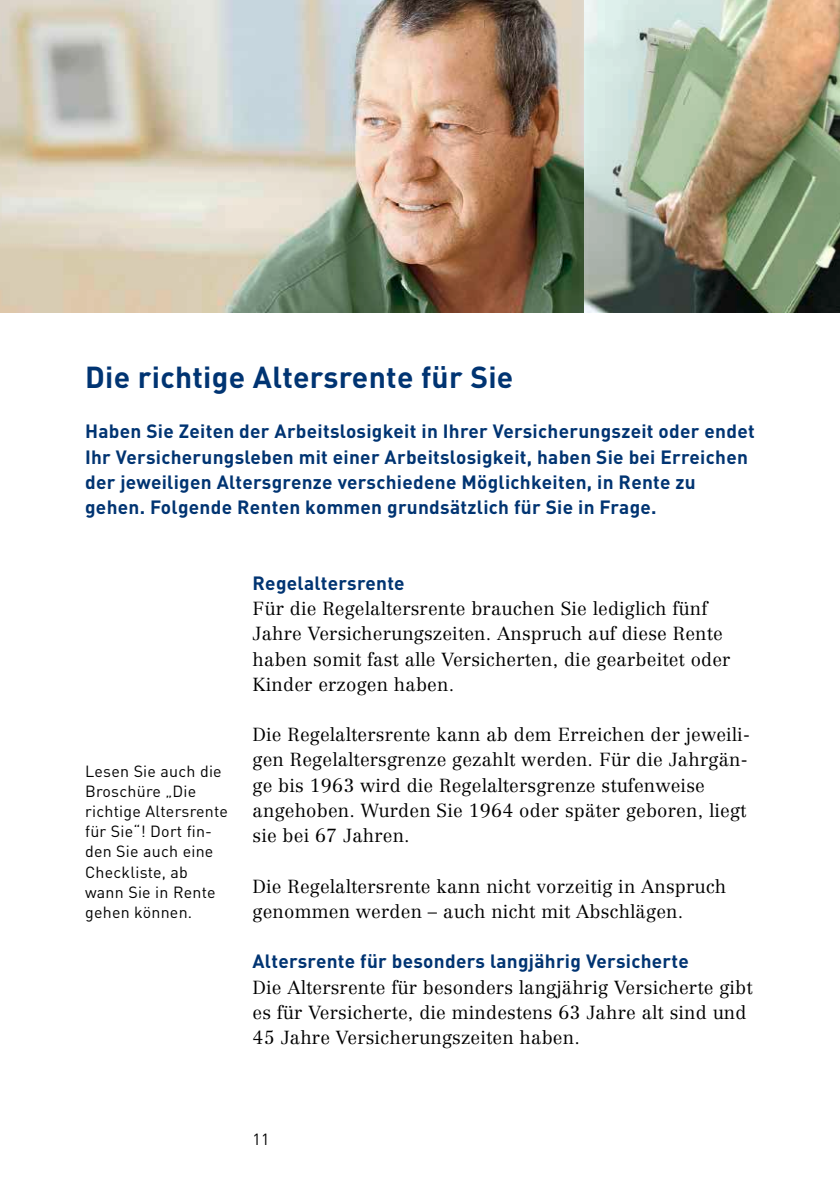
<style>
.page{position:relative;width:840px;height:1191px;background:#fff}
.page>*{position:absolute;margin:0;border:0;box-sizing:border-box;transform-origin:0 0}
.t1{font:700 30px "DIN";letter-spacing:.01em;color:#003472}
.t2{font:700 19px/25.2px "DIN";letter-spacing:.015em;color:#003472}
.t3{font:300 18.6px/25.2px "Centennial";letter-spacing:.01em;color:#000}
.t4{font:16px/20.2px "DIN";letter-spacing:.015em;color:#000}
</style>
<div class="page">
<img style="left:0;top:0;width:839px;height:312px">
<h2 class="t1" style="left:85px;top:357px;width:429px">Die richtige Altersrente für Sie</h2>
<p class="t2" style="left:85px;top:418px;width:670px">Haben Sie Zeiten der Arbeitslosigkeit in Ihrer Versicherungszeit oder endet Ihr Versicherungsleben mit einer Arbeitslosigkeit, haben Sie bei Erreichen der jeweiligen Altersgrenze verschiedene Möglichkeiten, in Rente zu gehen. Folgende Renten kommen grundsätzlich für Sie in Frage.</p>
<p class="t4" style="left:85px;top:760px;width:144px">Lesen Sie auch die<br>Broschüre „Die richtige Altersrente für Sie“! Dort fin&shy;den Sie auch eine<br>Checkliste, ab wann Sie in Rente gehen können.</p>
<h3 class="t2" style="left:252px;top:569px;width:153px">Regelaltersrente</h3>
<p class="t3" style="left:252px;top:596px;width:479px">Für die Regelaltersrente brauchen Sie lediglich fünf Jahre Versicherungszeiten. Anspruch auf diese Rente haben somit fast alle Versicherten, die gearbeitet oder Kinder erzogen haben.</p>
<p class="t3" style="left:252px;top:722px;width:498px">Die Regelaltersrente kann ab dem Erreichen der jeweili&shy;gen Regelaltersgrenze gezahlt werden. Für die Jahrgän&shy;ge bis 1963 wird die Regelaltersgrenze stufenweise angehoben. Wurden Sie 1964 oder später geboren, liegt sie bei 67 Jahren.</p>
<p class="t3" style="left:252px;top:873px;width:475px">Die Regelaltersrente kann nicht vorzeitig in Anspruch genommen werden – auch nicht mit Abschlägen.</p>
<h3 class="t2" style="left:252px;top:948px;width:437px">Altersrente für besonders langjährig Versicherte</h3>
<p class="t3" style="left:252px;top:974px;width:501px">Die Altersrente für besonders langjährig Versicherte gibt es für Versicherte, die mindestens 63 Jahre alt sind und<br>45 Jahre Versicherungszeiten haben.</p>
<p class="t4" style="left:252px;top:1128px;width:18px">11</p>
</div>
